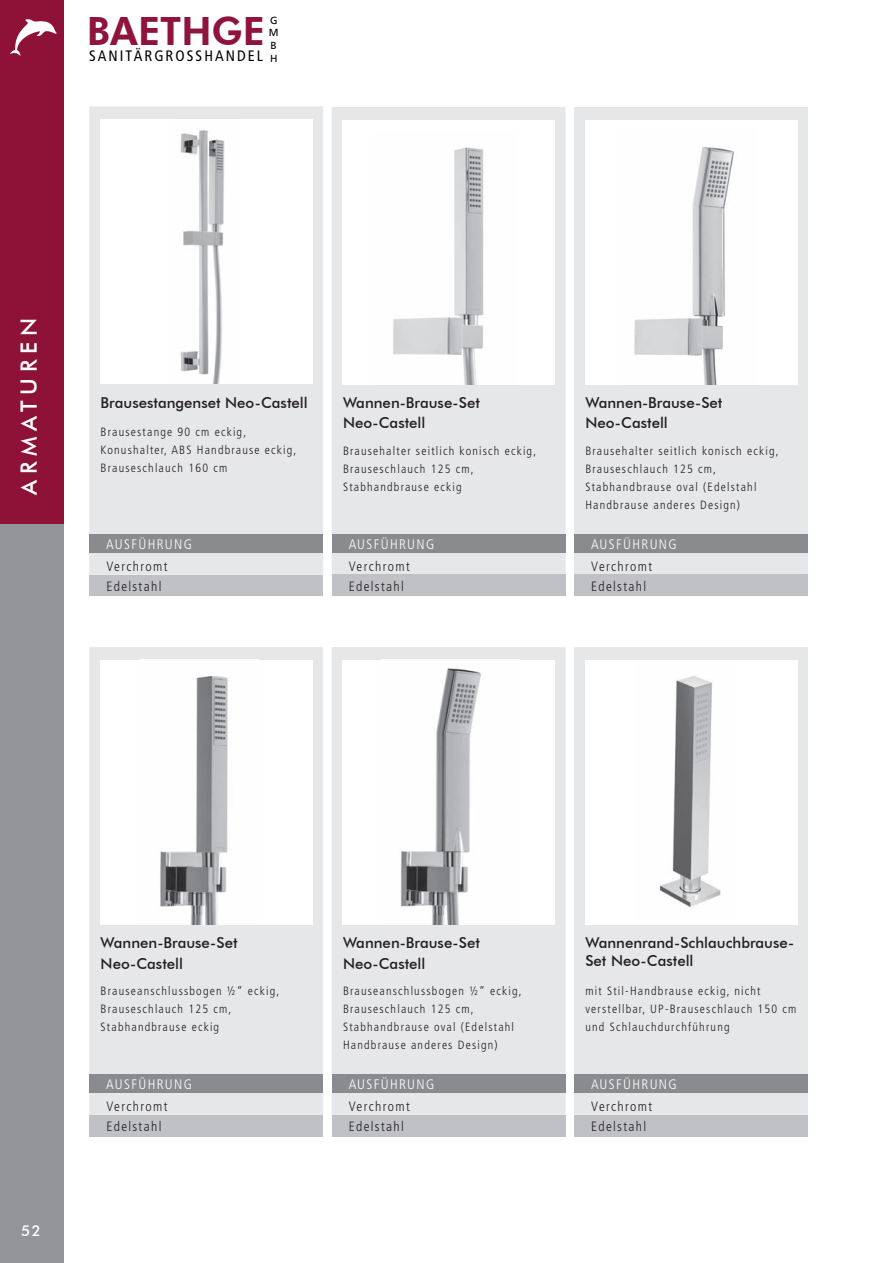
<style>
.page{position:relative;width:893px;height:1263px;background:#fff}
.page>*{position:absolute;margin:0;border:0;box-sizing:border-box;transform-origin:0 0}
.t1{font:800 39px "Futura BT";color:#8f143d}
.t2{font:500 22.5px "Futura BT";letter-spacing:.25em;color:#fff}
.t3{font:condensed 15.15px "Frutiger LT Std";letter-spacing:.135em;color:#000001}
.t4{font:500 15px/20.1px "Futura BT";color:#231f20}
.t5{font:500 15px "Futura BT";color:#fff}
.t6{font:300 condensed 13.8px "Frutiger LT Std";letter-spacing:.1em;color:#fff}
.t7{font:300 condensed 13.5px/19.5px "Frutiger LT Std";letter-spacing:.1em;color:#231f20}
.t8{font:300 condensed 12px/18px "Frutiger LT Std";letter-spacing:.1em;color:#231f20}
.t9{font:10.35px/12.5px "Frutiger LT Std";color:#000001}
</style>
<div class="page">
<div style="left:0;top:0;width:64px;height:1263px;background:#939598"></div>
<div style="left:0;top:0;width:64px;height:524px;background:#8e1238"></div>
<svg style="left:10px;top:19px;width:47px;height:36px"></svg>
<div style="left:89px;top:647px;width:234px;height:468px;background:#e6e7e9"></div>
<div style="left:100px;top:660px;width:213px;height:264px;background:#fff"></div>
<img style="left:160px;top:676px;width:68px;height:248px">
<div style="left:89px;top:1115px;width:234px;height:21px;background:#c0c1c4"></div>
<div style="left:89px;top:1075px;width:234px;height:18px;background:#898b8e"></div>
<div style="left:332px;top:647px;width:234px;height:468px;background:#e6e7e9"></div>
<div style="left:342px;top:660px;width:213px;height:264px;background:#fff"></div>
<img style="left:400px;top:668px;width:81px;height:256px">
<div style="left:332px;top:1115px;width:234px;height:21px;background:#c0c1c4"></div>
<div style="left:332px;top:1075px;width:234px;height:18px;background:#898b8e"></div>
<div style="left:89px;top:106px;width:234px;height:469px;background:#e6e7e9"></div>
<div style="left:100px;top:119px;width:213px;height:264px;background:#fff"></div>
<img style="left:180px;top:130px;width:45px;height:253px">
<svg style="left:89px;top:595px;width:234px;height:1px"></svg>
<div style="left:89px;top:575px;width:234px;height:20px;background:#c0c1c4"></div>
<div style="left:89px;top:535px;width:234px;height:18px;background:#898b8e"></div>
<div style="left:332px;top:107px;width:234px;height:468px;background:#e6e7e9"></div>
<div style="left:342px;top:120px;width:213px;height:264px;background:#fff"></div>
<img style="left:393px;top:147px;width:91px;height:237px">
<div style="left:332px;top:575px;width:234px;height:21px;background:#c0c1c4"></div>
<div style="left:332px;top:535px;width:234px;height:18px;background:#898b8e"></div>
<div style="left:574px;top:107px;width:234px;height:468px;background:#e6e7e9"></div>
<div style="left:585px;top:120px;width:212px;height:264px;background:#fff"></div>
<img style="left:634px;top:146px;width:100px;height:238px">
<div style="left:574px;top:575px;width:234px;height:21px;background:#c0c1c4"></div>
<div style="left:574px;top:535px;width:234px;height:18px;background:#898b8e"></div>
<div style="left:574px;top:647px;width:234px;height:468px;background:#e6e7e9"></div>
<div style="left:585px;top:660px;width:212px;height:264px;background:#fff"></div>
<img style="left:659px;top:676px;width:62px;height:231px">
<div style="left:574px;top:1115px;width:234px;height:21px;background:#c0c1c4"></div>
<div style="left:574px;top:1075px;width:234px;height:18px;background:#898b8e"></div>
<h1 class="t1" style="left:87px;top:7px;width:180px">BAETHGE</h1>
<p class="t3" style="left:89px;top:47px;width:175px">SANITÄRGROSSHANDEL</p>
<p class="t9" style="left:269px;top:14px;width:11px">G<br>M<br>B<br>H</p>
<h2 class="t2" style="left:15px;top:495px;width:178px;rotate:-90deg">ARMATUREN</h2>
<p class="t4" style="left:101px;top:392px;width:209px">Brausestangenset Neo-Castell</p>
<p class="t8" style="left:101px;top:423px;width:197px">Brausestange 90 cm eckig,<br>Konushalter, ABS Handbrause eckig,<br>Brauseschlauch 160 cm</p>
<p class="t4" style="left:343px;top:393px;width:139px">Wannen-Brause-Set<br>Neo-Castell</p>
<p class="t8" style="left:343px;top:442px;width:195px">Brausehalter seitlich konisch eckig,<br>Brauseschlauch 125 cm,<br>Stabhandbrause eckig</p>
<p class="t4" style="left:585px;top:393px;width:139px">Wannen-Brause-Set<br>Neo-Castell</p>
<p class="t8" style="left:585px;top:442px;width:195px">Brausehalter seitlich konisch eckig,<br>Brauseschlauch 125 cm,<br>Stabhandbrause oval (Edelstahl<br>Handbrause anderes Design)</p>
<p class="t6" style="left:106px;top:536px;width:87px">AUSFÜHRUNG</p>
<p class="t6" style="left:349px;top:536px;width:87px">AUSFÜHRUNG</p>
<p class="t6" style="left:591px;top:536px;width:87px">AUSFÜHRUNG</p>
<p class="t7" style="left:106px;top:557px;width:63px">Verchromt<br>Edelstahl</p>
<p class="t7" style="left:349px;top:557px;width:63px">Verchromt<br>Edelstahl</p>
<p class="t7" style="left:591px;top:557px;width:63px">Verchromt<br>Edelstahl</p>
<p class="t5" style="left:21px;top:1222px;width:21px">52</p>
<p class="t4" style="left:101px;top:933px;width:139px">Wannen-Brause-Set<br>Neo-Castell</p>
<p class="t8" style="left:101px;top:982px;width:180px">Brauseanschlussbogen ½“ eckig,<br>Brauseschlauch 125 cm,<br>Stabhandbrause eckig</p>
<p class="t6" style="left:106px;top:1076px;width:87px">AUSFÜHRUNG</p>
<p class="t7" style="left:106px;top:1097px;width:63px">Verchromt<br>Edelstahl</p>
<p class="t4" style="left:343px;top:933px;width:139px">Wannen-Brause-Set<br>Neo-Castell</p>
<p class="t8" style="left:343px;top:982px;width:180px">Brauseanschlussbogen ½“ eckig,<br>Brauseschlauch 125 cm,<br>Stabhandbrause oval (Edelstahl<br>Handbrause anderes Design)</p>
<p class="t6" style="left:349px;top:1076px;width:87px">AUSFÜHRUNG</p>
<p class="t7" style="left:349px;top:1097px;width:63px">Verchromt<br>Edelstahl</p>
<p class="t4" style="left:585px;top:934px;width:210px;line-height:18px">Wannenrand-Schlauchbrause-<br>Set Neo-Castell</p>
<p class="t8" style="left:585px;top:982px;width:212px">mit Stil-Handbrause eckig, nicht verstellbar, UP-Brauseschlauch 150 cm und Schlauchdurchführung</p>
<p class="t6" style="left:591px;top:1076px;width:87px">AUSFÜHRUNG</p>
<p class="t7" style="left:591px;top:1097px;width:63px">Verchromt<br>Edelstahl</p>
</div>
